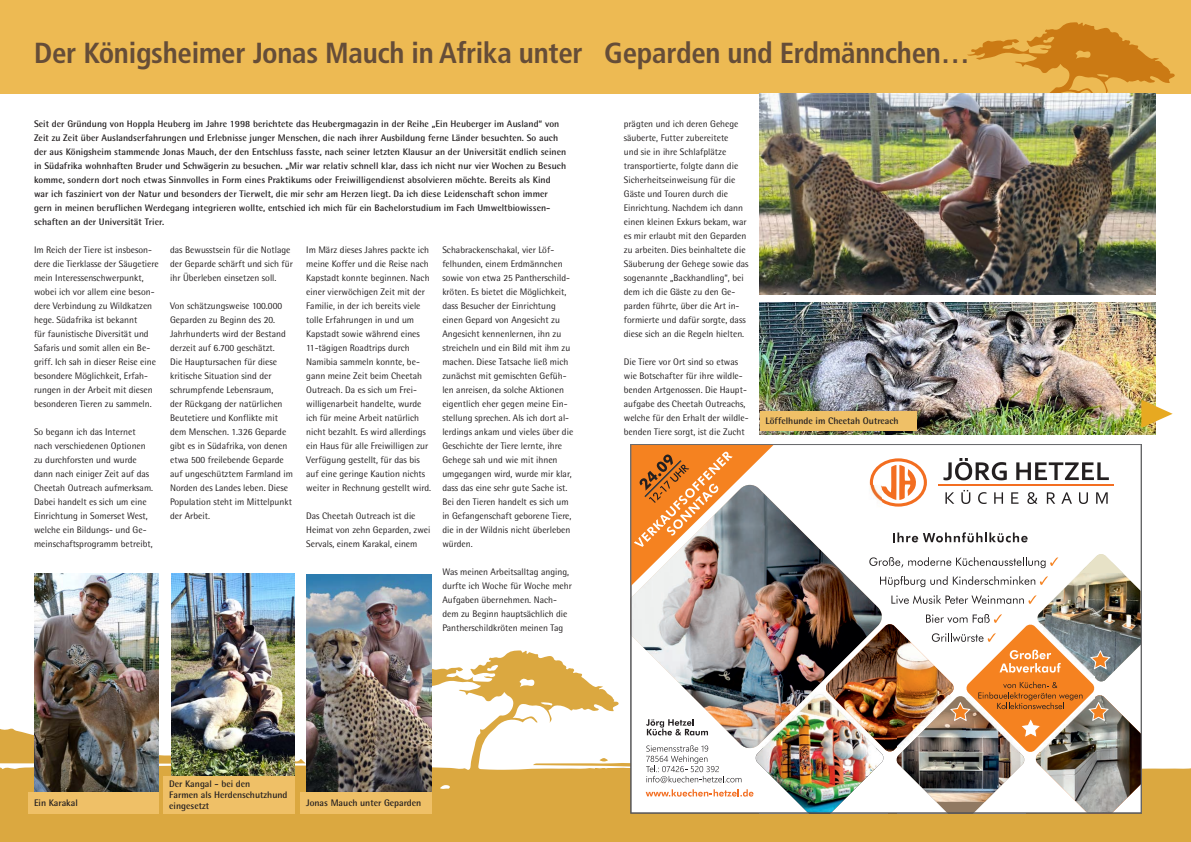
<style>
.page{position:relative;width:1191px;height:842px;background:#fff}
.page>*{position:absolute;margin:0;border:0;box-sizing:border-box;transform-origin:0 0}
.Head_fett{font:700 condensed 29px "Frutiger LT Std";letter-spacing:-.01em;color:#654d38}
.Copy{font:9.5px/14px "Rotis Semi Sans Std";color:#231f20}
.Copy-2{font:700 9.5px/14px "Rotis Semi Sans Std";letter-spacing:.005em;color:#231f20}
.Antwort_Fragebogen{font:700 9.5px/11px "Rotis Semi Sans Std";color:#231f20}
</style>
<div class="page">
<svg style="left:0;top:650px;width:631px;height:192px;fill:#dba840"></svg>
<svg style="left:0;top:726px;width:306px;height:38px"></svg>
<svg style="left:599px;top:757px;width:9px;height:5px"></svg>
<div style="left:0;top:0;width:1191px;height:94px;background:#edba53"></div>
<svg style="left:759px;top:22px;width:416px;height:72px"></svg>
<img style="left:34px;top:574px;width:125px;height:218px">
<svg style="left:595px;top:768px;width:596px;height:74px;background:#d4a647"></svg>
<img style="left:633px;top:446px;width:506px;height:365px">
<img style="left:171px;top:574px;width:124px;height:202px">
<img style="left:306px;top:574px;width:125px;height:218px">
<img style="left:760px;top:94px;width:395px;height:201px">
<img style="left:760px;top:302px;width:395px;height:132px">
<div style="left:28px;top:792px;width:131px;height:22px;background:#efc067"></div>
<div style="left:163px;top:776px;width:132px;height:38px;background:#efc067"></div>
<div style="left:300px;top:792px;width:132px;height:22px;background:#efc067"></div>
<div style="left:760px;top:411px;width:156px;height:20px;background:#efc067"></div>
<svg style="left:1141px;top:400px;width:31px;height:28px"></svg>
<p class="Head_fett" style="left:34px;top:36px;width:937px">Der Königsheimer Jonas Mauch in Afrika unter Geparden und Erdmännchen…</p>
<p class="Copy-2" style="left:34px;top:116px;width:534px">Seit der Gründung von Hoppla Heuberg im Jahre 1998 berichtete das Heubergmagazin in der Reihe „Ein Heuberger im Ausland“ von Zeit zu Zeit über Auslandserfahrungen und Erlebnisse junger Menschen, die nach ihrer Ausbildung ferne Länder besuchten. So auch der aus Königsheim stammende Jonas Mauch, der den Entschluss fasste, nach seiner letzten Klausur an der Universität endlich seinen in Südafrika wohnhaften Bruder und Schwägerin zu besuchen. „Mir war relativ schnell klar, dass ich nicht nur vier Wochen zu Besuch komme, sondern dort noch etwas Sinnvolles in Form eines Praktikums oder Freiwilligendienst absolvieren möchte. Bereits als Kind war ich fasziniert von der Natur und besonders der Tierwelt, die mir sehr am Herzen liegt. Da ich diese Leidenschaft schon immer gern in meinen beruflichen Werdegang integrieren wollte, entschied ich mich für ein Bachelorstudium im Fach Umweltbiowissen&shy;schaften an der Universität Trier.</p>
<p class="Copy" style="left:34px;top:242px;width:126px">Im Reich der Tiere ist insbeson&shy;dere die Tierklasse der Säugetiere mein Interessenschwerpunkt, wobei ich vor allem eine beson&shy;dere Verbindung zu Wildkatzen hege. Südafrika ist bekannt<br>für faunistische Diversität und<br>Safaris und somit allen ein Be&shy;griff. Ich sah in dieser Reise eine besondere Möglichkeit, Erfah&shy;rungen in der Arbeit mit diesen besonderen Tieren zu sammeln.</p>
<p class="Copy" style="left:34px;top:425px;width:121px">So begann ich das Internet nach verschiedenen Optionen zu durchforsten und wurde dann nach einiger Zeit auf das<br>Cheetah Outreach aufmerksam.<br>Dabei handelt es sich um eine<br>Einrichtung in Somerset West, welche ein Bildungs- und Ge&shy;meinschaftsprogramm betreibt,</p>
<p class="Copy" style="left:442px;top:242px;width:132px">Schabrackenschakal, vier Löf&shy;felhunden, einem Erdmännchen sowie von etwa 25 Pantherschild&shy;kröten. Es bietet die Möglichkeit, dass Besucher der Einrichtung einen Gepard von Angesicht zu<br>Angesicht kennenlernen, ihn zu streicheln und ein Bild mit ihm zu machen. Diese Tatsache ließ mich zunächst mit gemischten Gefüh&shy;len anreisen, da solche Aktionen eigentlich eher gegen meine Ein&shy;stellung sprechen. Als ich dort al&shy;lerdings ankam und vieles über die<br>Geschichte der Tiere lernte, ihre<br>Gehege sah und wie mit ihnen umgegangen wird, wurde mir klar, dass das eine sehr gute Sache ist.<br>Bei den Tieren handelt es sich um in Gefangenschaft geborene Tiere, die in der Wildnis nicht überleben würden.</p>
<p class="Copy" style="left:442px;top:565px;width:131px">Was meinen Arbeitsalltag anging, durfte ich Woche für Woche mehr<br>Aufgaben übernehmen. Nach&shy;dem zu Beginn hauptsächlich die<br>Pantherschildkröten meinen Tag</p>
<p class="Copy" style="left:170px;top:242px;width:124px">das Bewusstsein für die Notlage der Geparde schärft und sich für ihr Überleben einsetzen soll.</p>
<p class="Copy" style="left:170px;top:298px;width:124px">Von schätzungsweise 100.000<br>Geparden zu Beginn des 20.<br>Jahrhunderts wird der Bestand derzeit auf 6.700 geschätzt.<br>Die Hauptursachen für diese kritische Situation sind der schrumpfende Lebensraum,<br>der Rückgang der natürlichen<br>Beutetiere und Konflikte mit dem Menschen. 1.326 Geparde gibt es in Südafrika, von denen etwa 500 freilebende Geparde auf ungeschütztem Farmland im<br>Norden des Landes leben. Diese<br>Population steht im Mittelpunkt der Arbeit.</p>
<p class="Copy" style="left:306px;top:242px;width:126px">Im März dieses Jahres packte ich meine Koffer und die Reise nach<br>Kapstadt konnte beginnen. Nach einer vierwöchigen Zeit mit der<br>Familie, in der ich bereits viele tolle Erfahrungen in und um<br>Kapstadt sowie während eines<br>11-tägigen Roadtrips durch<br>Namibia sammeln konnte, be&shy;gann meine Zeit beim Cheetah<br>Outreach. Da es sich um Frei&shy;willigenarbeit handelte, wurde ich für meine Arbeit natürlich nicht bezahlt. Es wird allerdings ein Haus für alle Freiwilligen zur<br>Verfügung gestellt, für das bis auf eine geringe Kaution nichts weiter in Rechnung gestellt wird.</p>
<p class="Copy" style="left:306px;top:509px;width:126px">Das Cheetah Outreach ist die<br>Heimat von zehn Geparden, zwei<br>Servals, einem Karakal, einem</p>
<p class="Copy" style="left:624px;top:116px;width:126px">prägten und ich deren Gehege säuberte, Futter zubereitete<br>und sie in ihre Schlafplätze transportierte, folgte dann die<br>Sicherheitseinweisung für die<br>Gäste und Touren durch die<br>Einrichtung. Nachdem ich dann einen kleinen Exkurs bekam, war es mir erlaubt mit den Geparden zu arbeiten. Dies beinhaltete die<br>Säuberung der Gehege sowie das sogenannte „Backhandling“, bei dem ich die Gäste zu den Ge&shy;parden führte, über die Art in&shy;formierte und dafür sorgte, dass diese sich an die Regeln hielten.</p>
<p class="Copy" style="left:624px;top:355px;width:126px">Die Tiere vor Ort sind so etwas wie Botschafter für ihre wildle&shy;benden Artgenossen. Die Haupt&shy;aufgabe des Cheetah Outreachs, welche für den Erhalt der wildle&shy;benden Tiere sorgt, ist die Zucht</p>
<p class="Antwort_Fragebogen" style="left:765px;top:415px;width:134px">Löffelhunde im Cheetah Outreach</p>
<p class="Antwort_Fragebogen" style="left:34px;top:797px;width:45px">Ein Karakal</p>
<p class="Antwort_Fragebogen" style="left:169px;top:778px;width:120px">Der Kangal - bei den<br>Farmen als Herdenschutzhund eingesetzt</p>
<p class="Antwort_Fragebogen" style="left:306px;top:797px;width:117px">Jonas Mauch unter Geparden</p>
</div>
